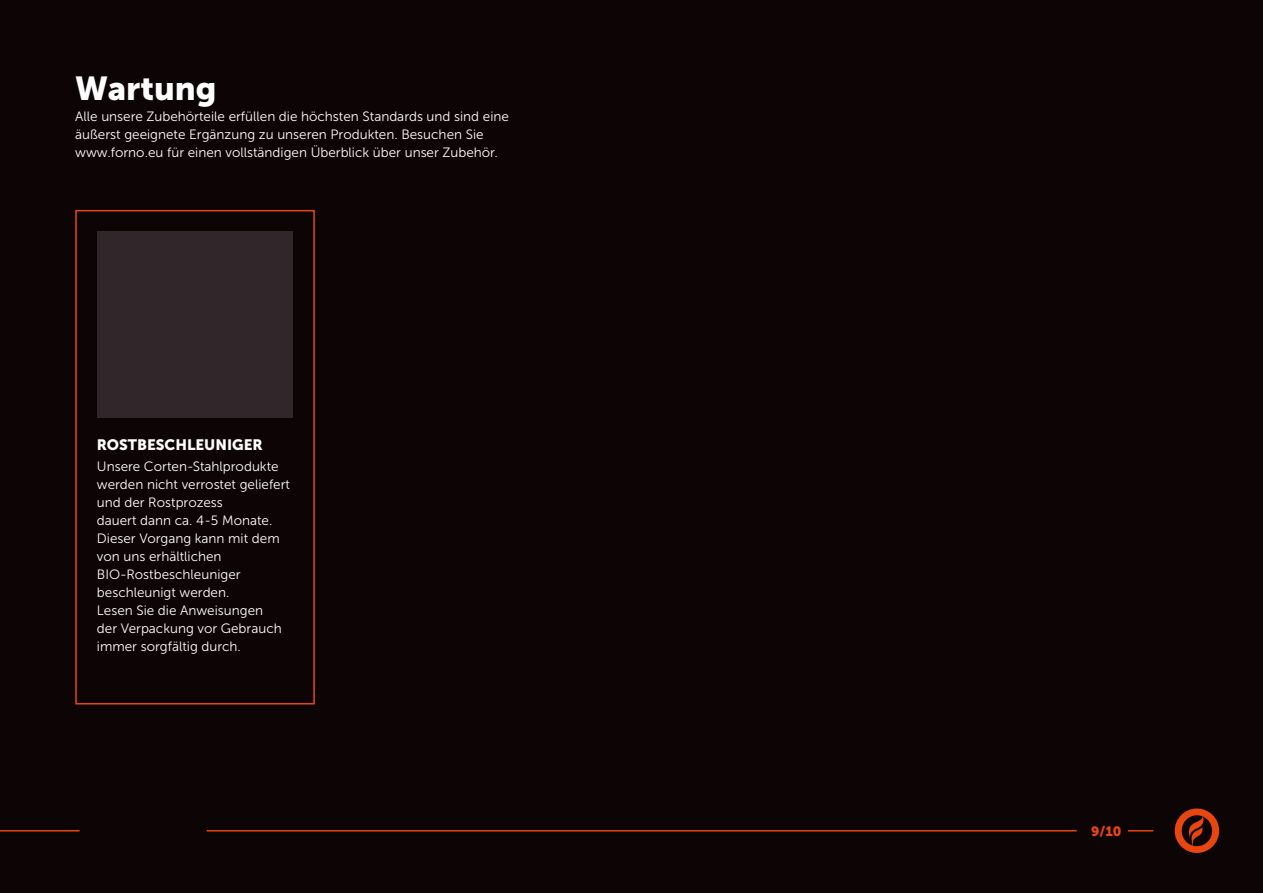
<style>
.page{position:relative;width:1263px;height:893px;background:#0d0405}
.page>*{position:absolute;margin:0;border:0;box-sizing:border-box;transform-origin:0 0}
.t1{font:33px "Museo Sans 900";color:#fff}
.t2{font:15px "Museo Sans 900";color:#fff}
.t3{font:13.5px/18px "Museo Sans 300";color:#fff}
.t4{font:13.5px "Museo Sans 900";color:#e84610}
</style>
<div class="page">
<svg style="left:1128px;top:830px;width:25px;height:1px"></svg>
<hr style="left:0;top:830px;width:80px;height:1px;background:#e84610">
<svg style="left:1175px;top:808px;width:44px;height:45px"></svg>
<hr style="left:207px;top:830px;width:870px;height:1px;background:#e84610">
<div style="left:97px;top:231px;width:196px;height:186px;background:#31272b"></div>
<div style="left:75px;top:210px;width:240px;height:494px;border:2px solid #e84610"></div>
<h1 class="t1" style="left:75px;top:70px;width:143px">Wartung</h1>
<p class="t3" style="left:75px;top:107px;width:435px">Alle unsere Zubehörteile erfüllen die höchsten Standards und sind eine äußerst geeignete Ergänzung zu unseren Produkten. Besuchen Sie www.forno.eu für einen vollständigen Überblick über unser Zubehör.</p>
<p class="t2" style="left:97px;top:436px;width:168px">ROSTBESCHLEUNIGER</p>
<p class="t3" style="left:97px;top:457px;width:195px">Unsere Corten-Stahlprodukte werden nicht verrostet geliefert und der Rostprozess<br>dauert dann ca. 4-5 Monate.<br>Dieser Vorgang kann mit dem von uns erhältlichen<br>BIO-Rostbeschleuniger beschleunigt werden.<br>Lesen Sie die Anweisungen<br>der Verpackung vor Gebrauch immer sorgfältig durch.</p>
<p class="t4" style="left:1091px;top:823px;width:32px">9/10</p>
</div>
